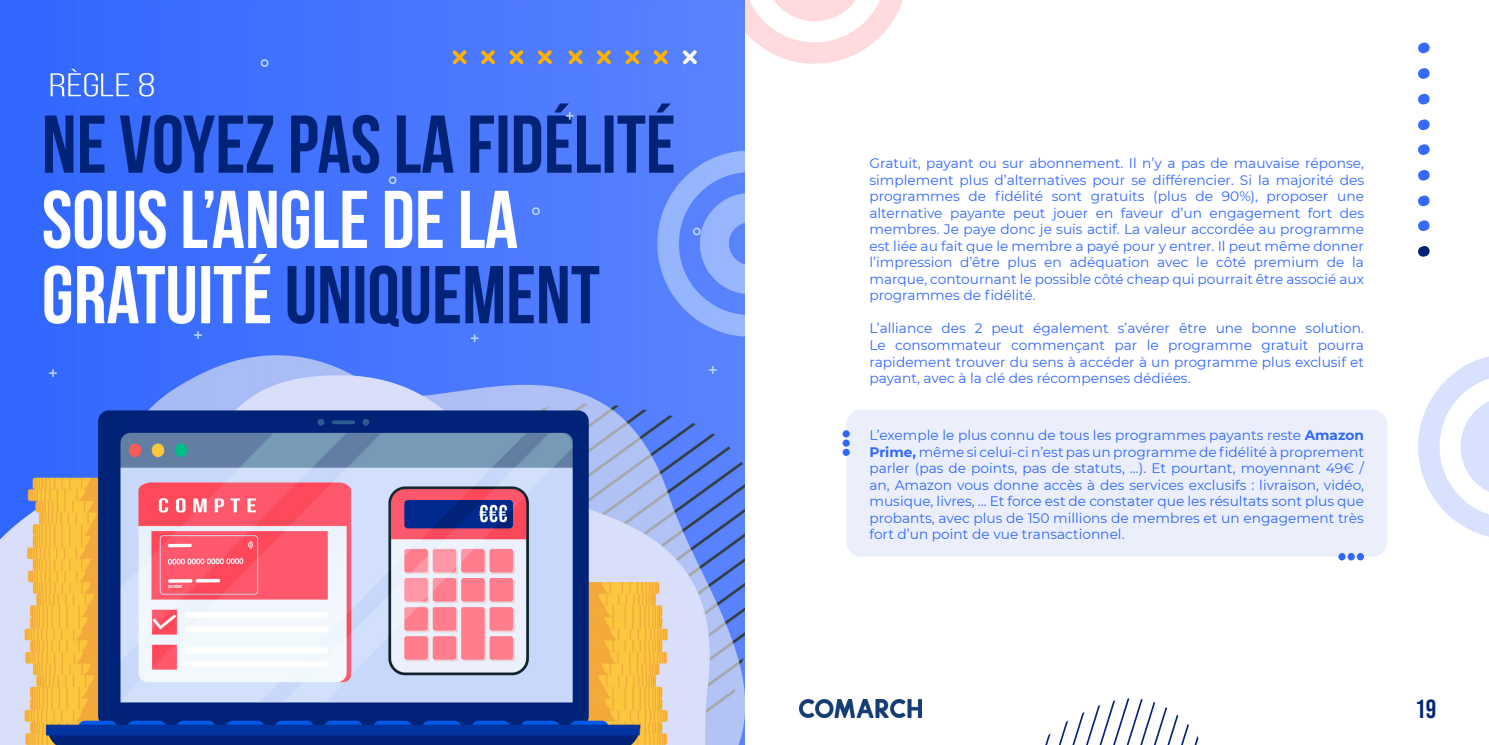
<style>
.page{position:relative;width:1489px;height:745px;background:#fff}
.page>*{position:absolute;margin:0;border:0;box-sizing:border-box;transform-origin:0 0}
.t1{font:26.25px "Bebas Neue";color:#002478}
.t2{font:13.75px/16.5px "Montserrat";color:#3167ff;text-align:justify}
.t3{font:13.75px/16.5px "Montserrat";color:#3167fd;text-align:justify}
.s1{font-weight:700}
</style>
<div class="page">
<img style="left:799px;top:699px;width:122px;height:17px">
<div style="left:846px;top:409px;width:541px;height:147px;background:#ebeffc;border-radius:15px"></div>
<svg style="left:744px;top:0;width:159px;height:69px"></svg>
<svg style="left:1418px;top:356px;width:70px;height:181px"></svg>
<svg style="left:1045px;top:698px;width:154px;height:46px"></svg>
<svg style="left:1418px;top:246px;width:11px;height:10px"></svg>
<svg style="left:1418px;top:220px;width:11px;height:11px"></svg>
<svg style="left:1418px;top:195px;width:11px;height:11px"></svg>
<svg style="left:1418px;top:170px;width:11px;height:10px"></svg>
<svg style="left:1418px;top:144px;width:11px;height:11px"></svg>
<svg style="left:1418px;top:119px;width:11px;height:11px"></svg>
<svg style="left:1418px;top:94px;width:11px;height:10px"></svg>
<svg style="left:1418px;top:68px;width:11px;height:11px"></svg>
<svg style="left:1418px;top:42px;width:11px;height:11px"></svg>
<img style="left:0;top:0;width:744px;height:744px">
<div style="left:842px;top:430px;width:7px;height:7px;background:#3167fd;border-radius:50%"></div>
<svg style="left:1356px;top:552px;width:7px;height:8px"></svg>
<div style="left:842px;top:439px;width:7px;height:7px;background:#3167fd;border-radius:50%"></div>
<svg style="left:1347px;top:552px;width:7px;height:8px"></svg>
<svg style="left:842px;top:448px;width:7px;height:7px"></svg>
<div style="left:1338px;top:552px;width:7px;height:8px;background:#3167fd;border-radius:50%"></div>
<p class="t2" style="left:869px;top:154px;width:496px">Gratuit, payant ou sur abonnement. Il n’y a pas de mauvaise réponse, simplement plus d’alternatives pour se différencier. Si la majorité des programmes de fidélité sont gratuits (plus de 90%), proposer une alternative payante peut jouer en faveur d’un engagement fort des membres. Je paye donc je suis actif. La valeur accordée au programme est liée au fait que le membre a payé pour y entrer. Il peut même donner l’impression d’être plus en adéquation avec le côté premium de la marque, contournant le possible côté cheap qui pourrait être associé aux programmes de fidélité.</p>
<p class="t2" style="left:869px;top:319px;width:496px">L’alliance des 2 peut également s’avérer être une bonne solution.<br>Le consommateur commençant par le programme gratuit pourra rapidement trouver du sens à accéder à un programme plus exclusif et payant, avec à la clé des récompenses dédiées.</p>
<p class="t3" style="left:869px;top:426px;width:496px">L’exemple le plus connu de tous les programmes payants reste <span class="s1">Amazon Prime,</span> même si celui-ci n’est pas un programme de fidélité à proprement parler (pas de points, pas de statuts, …). Et pourtant, moyennant 49€ / an, Amazon vous donne accès à des services exclusifs : livraison, vidéo, musique, livres, … Et force est de constater que les résultats sont plus que probants, avec plus de 150 millions de membres et un engagement très fort d’un point de vue transactionnel.</p>
<h1 class="t1" style="left:1414px;top:693px;width:23px">19</h1>
</div>
